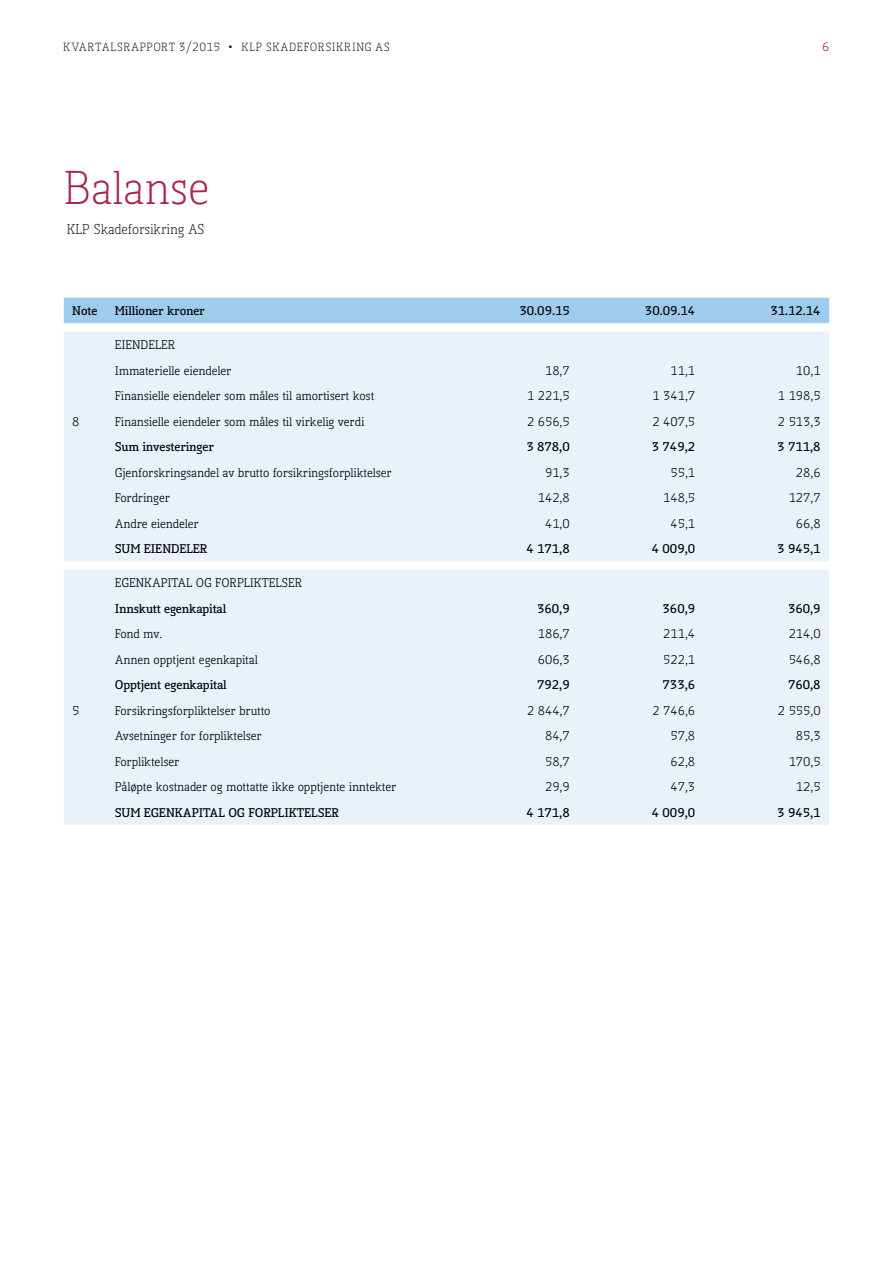
<style>
.page{position:relative;width:893px;height:1263px;background:#fff}
.page>*{position:absolute;margin:0;border:0;box-sizing:border-box;transform-origin:0 0}
.t1{font:300 45px "Kofi Pure Serif";color:#a92647}
.t2{font:300 13.5px "Kofi Pure Serif";color:#000}
.t3{font:12px/25.5px "Kofi Pure Serif";color:#000}
.t4{font:700 12px "Kofi Pure Serif";color:#000}
.t5{font:12px "Kofi Pure Serif";color:#a7214d}
.t6{font:300 11.25px "Kofi Pure Serif";letter-spacing:.06em;color:#000}
.s1{font-size:16.5px}
</style>
<div class="page">
<div style="left:64px;top:298px;width:765px;height:25px;background:#9fcbed"></div>
<div style="left:64px;top:332px;width:765px;height:493px;background:#e9f1fa"></div>
<p class="t6" style="left:63px;top:40px;width:328px">KVARTALSRAPPORT 3/2015 <span class="s1">•</span> KLP SKADEFORSIKRING AS</p>
<p class="t5" style="left:822px;top:39px;width:9px">6</p>
<h1 class="t1" style="left:64px;top:161px;width:147px">Balanse</h1>
<p class="t2" style="left:67px;top:221px;width:139px">KLP Skadeforsikring AS</p>
<p class="t4" style="left:72px;top:302px;width:27px">Note</p>
<p class="t4" style="left:115px;top:302px;width:91px">Millioner kroner</p>
<p class="t4" style="left:519px;top:302px;width:52px">30.09.15</p>
<p class="t4" style="left:645px;top:302px;width:52px">30.09.14</p>
<p class="t4" style="left:770px;top:302px;width:52px">31.12.14</p>
<p class="t3" style="left:115px;top:332px;width:118px">EIENDELER<br>Immaterielle eiendeler</p>
<p class="t3" style="left:545px;top:358px;width:26px">18,7</p>
<p class="t3" style="left:670px;top:358px;width:26px">11,1</p>
<p class="t3" style="left:796px;top:358px;width:26px">10,1</p>
<p class="t3" style="left:115px;top:383px;width:261px">Finansielle eiendeler som måles til amortisert kost</p>
<p class="t3" style="left:527px;top:383px;width:44px">1 221,5</p>
<p class="t3" style="left:652px;top:383px;width:44px">1 341,7</p>
<p class="t3" style="left:778px;top:383px;width:44px">1 198,5</p>
<p class="t3" style="left:72px;top:409px;width:9px">8</p>
<p class="t3" style="left:115px;top:409px;width:251px">Finansielle eiendeler som måles til virkelig verdi</p>
<p class="t3" style="left:527px;top:409px;width:44px">2 656,5</p>
<p class="t3" style="left:652px;top:409px;width:44px">2 407,5</p>
<p class="t3" style="left:778px;top:409px;width:44px">2 513,3</p>
<p class="t4" style="left:115px;top:438px;width:101px">Sum investeringer</p>
<p class="t4" style="left:526px;top:438px;width:45px">3 878,0</p>
<p class="t4" style="left:652px;top:438px;width:45px">3 749,2</p>
<p class="t4" style="left:777px;top:438px;width:45px">3 711,8</p>
<p class="t3" style="left:115px;top:460px;width:278px">Gjenforskringsandel av brutto forsikringsforpliktelser</p>
<p class="t3" style="left:545px;top:460px;width:26px">91,3</p>
<p class="t3" style="left:670px;top:460px;width:26px">55,1</p>
<p class="t3" style="left:796px;top:460px;width:26px">28,6</p>
<p class="t3" style="left:115px;top:485px;width:57px">Fordringer</p>
<p class="t3" style="left:538px;top:485px;width:33px">142,8</p>
<p class="t3" style="left:663px;top:485px;width:33px">148,5</p>
<p class="t3" style="left:789px;top:485px;width:33px">127,7</p>
<p class="t3" style="left:115px;top:511px;width:85px">Andre eiendeler</p>
<p class="t3" style="left:545px;top:511px;width:26px">41,0</p>
<p class="t3" style="left:670px;top:511px;width:26px">45,1</p>
<p class="t3" style="left:796px;top:511px;width:26px">66,8</p>
<p class="t4" style="left:115px;top:540px;width:94px">SUM EIENDELER</p>
<p class="t4" style="left:526px;top:540px;width:45px">4 171,8</p>
<p class="t4" style="left:652px;top:540px;width:45px">4 009,0</p>
<p class="t4" style="left:777px;top:540px;width:45px">3 945,1</p>
<p class="t3" style="left:115px;top:570px;width:189px">EGENKAPITAL OG FORPLIKTELSER</p>
<p class="t4" style="left:115px;top:600px;width:113px">Innskutt egenkapital</p>
<p class="t4" style="left:537px;top:600px;width:34px">360,9</p>
<p class="t4" style="left:663px;top:600px;width:34px">360,9</p>
<p class="t4" style="left:788px;top:600px;width:34px">360,9</p>
<p class="t3" style="left:115px;top:621px;width:49px">Fond mv.</p>
<p class="t3" style="left:538px;top:621px;width:33px">186,7</p>
<p class="t3" style="left:663px;top:621px;width:33px">211,4</p>
<p class="t3" style="left:789px;top:621px;width:33px">214,0</p>
<p class="t3" style="left:115px;top:647px;width:144px">Annen opptjent egenkapital</p>
<p class="t3" style="left:538px;top:647px;width:33px">606,3</p>
<p class="t3" style="left:663px;top:647px;width:33px">522,1</p>
<p class="t3" style="left:789px;top:647px;width:33px">546,8</p>
<p class="t4" style="left:115px;top:676px;width:113px">Opptjent egenkapital</p>
<p class="t4" style="left:537px;top:676px;width:34px">792,9</p>
<p class="t4" style="left:663px;top:676px;width:34px">733,6</p>
<p class="t4" style="left:788px;top:676px;width:34px">760,8</p>
<p class="t3" style="left:72px;top:698px;width:9px">5</p>
<p class="t3" style="left:115px;top:698px;width:157px">Forsikringsforpliktelser brutto</p>
<p class="t3" style="left:527px;top:698px;width:44px">2 844,7</p>
<p class="t3" style="left:652px;top:698px;width:44px">2 746,6</p>
<p class="t3" style="left:778px;top:698px;width:44px">2 555,0</p>
<p class="t3" style="left:115px;top:723px;width:148px">Avsetninger for forpliktelser</p>
<p class="t3" style="left:545px;top:723px;width:26px">84,7</p>
<p class="t3" style="left:670px;top:723px;width:26px">57,8</p>
<p class="t3" style="left:796px;top:723px;width:26px">85,3</p>
<p class="t3" style="left:115px;top:749px;width:66px">Forpliktelser</p>
<p class="t3" style="left:545px;top:749px;width:26px">58,7</p>
<p class="t3" style="left:670px;top:749px;width:26px">62,8</p>
<p class="t3" style="left:789px;top:749px;width:33px">170,5</p>
<p class="t3" style="left:115px;top:774px;width:283px">Påløpte kostnader og mottatte ikke opptjente inntekter</p>
<p class="t3" style="left:545px;top:774px;width:26px">29,9</p>
<p class="t3" style="left:670px;top:774px;width:26px">47,3</p>
<p class="t3" style="left:796px;top:774px;width:26px">12,5</p>
<p class="t4" style="left:115px;top:804px;width:226px">SUM EGENKAPITAL OG FORPLIKTELSER</p>
<p class="t4" style="left:526px;top:804px;width:45px">4 171,8</p>
<p class="t4" style="left:652px;top:804px;width:45px">4 009,0</p>
<p class="t4" style="left:777px;top:804px;width:45px">3 945,1</p>
</div>
